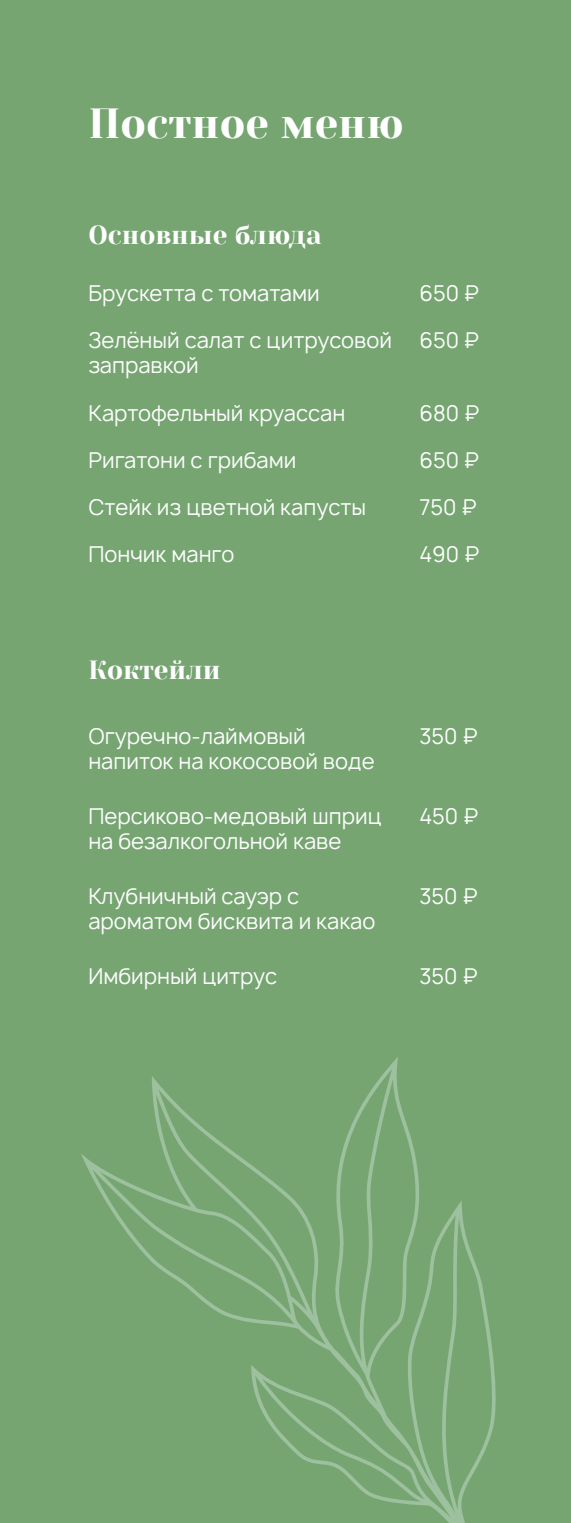
<style>
.page{position:relative;width:571px;height:1523px;background:#fff}
.page>*{position:absolute;margin:0;border:0;box-sizing:border-box;transform-origin:0 0}
.t1{font:42px "Yeseva One";color:#fff}
.t2{font:26.25px "Yeseva One";color:#fff}
.t3{font:21px "Manrope";color:#fff}
</style>
<div class="page">
<div style="left:0;top:0;width:570px;height:1523px;background:#76a572"></div>
<svg style="left:81px;top:1057px;width:415px;height:466px"></svg>
<h1 class="t1" style="left:88px;top:98px;width:317px">Постное меню</h1>
<p class="t2" style="left:88px;top:219px;width:234px">Основные блюда</p>
<p class="t3" style="left:88px;top:280px;width:233px">Брускетта с томатами</p>
<p class="t3" style="left:419px;top:280px;width:61px">650 ₽</p>
<p class="t3" style="left:88px;top:327px;width:305px">Зелёный салат с цитрусовой</p>
<p class="t3" style="left:419px;top:327px;width:61px">650 ₽</p>
<p class="t3" style="left:88px;top:352px;width:112px">заправкой</p>
<p class="t3" style="left:88px;top:400px;width:258px">Картофельный круассан</p>
<p class="t3" style="left:419px;top:400px;width:61px">680 ₽</p>
<p class="t3" style="left:88px;top:447px;width:209px">Ригатони с грибами</p>
<p class="t3" style="left:419px;top:447px;width:61px">650 ₽</p>
<p class="t3" style="left:88px;top:494px;width:279px">Стейк из цветной капусты</p>
<p class="t3" style="left:419px;top:494px;width:59px">750 ₽</p>
<p class="t3" style="left:88px;top:541px;width:147px">Пончик манго</p>
<p class="t3" style="left:419px;top:541px;width:61px">490 ₽</p>
<p class="t2" style="left:88px;top:654px;width:134px">Коктейли</p>
<p class="t3" style="left:88px;top:723px;width:219px">Огуречно-лаймовый</p>
<p class="t3" style="left:419px;top:723px;width:60px">350 ₽</p>
<p class="t3" style="left:88px;top:748px;width:288px">напиток на кокосовой воде</p>
<p class="t3" style="left:88px;top:803px;width:295px">Персиково-медовый шприц</p>
<p class="t3" style="left:419px;top:803px;width:61px">450 ₽</p>
<p class="t3" style="left:88px;top:828px;width:254px">на безалкогольной каве</p>
<p class="t3" style="left:88px;top:883px;width:212px">Клубничный сауэр с</p>
<p class="t3" style="left:419px;top:883px;width:60px">350 ₽</p>
<p class="t3" style="left:88px;top:908px;width:288px">ароматом бисквита и какао</p>
<p class="t3" style="left:88px;top:963px;width:190px">Имбирный цитрус</p>
<p class="t3" style="left:419px;top:963px;width:60px">350 ₽</p>
</div>
